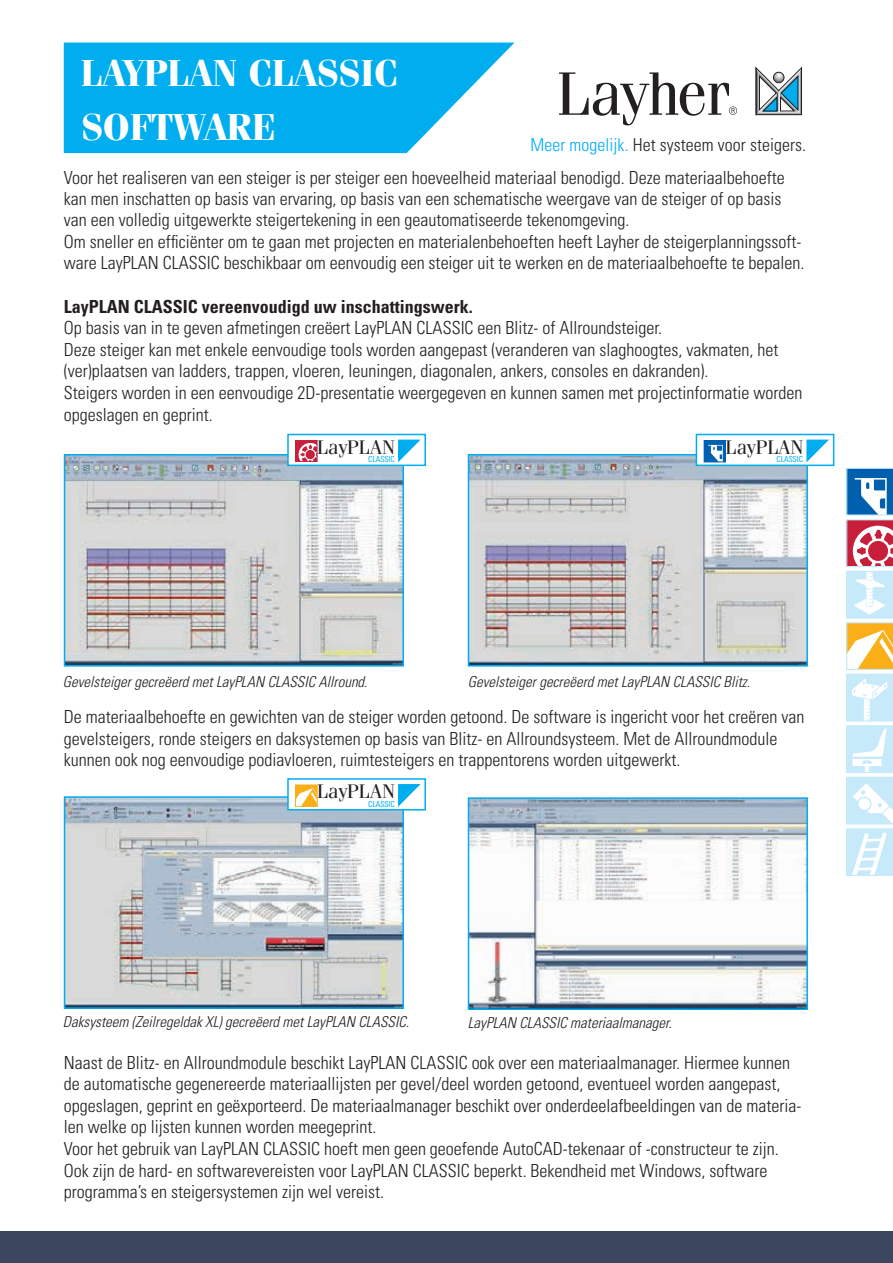
<style>
.page{position:relative;width:893px;height:1263px;background:#fff}
.page>*{position:absolute;margin:0;border:0;box-sizing:border-box;transform-origin:0 0}
.t1{font:700 37.5px/54px "Fenice";color:#fff}
.t2{font:19.65px "Fenice Pro ITC";color:#231f20}
.t3{font:300 condensed 18px/21.6px "Univers";color:#231f20}
.t4{font:700 condensed 18px "Univers";color:#231f20}
.t5{font:300 condensed 17.85px "Univers";letter-spacing:.005em;color:#231f20}
.t6{font:italic 300 condensed 15px "Univers";color:#231f20}
.t7{font:8.4px "Linotype Univers 420 Cn";color:#00aeef}
.s1{color:#00aeef}
</style>
<div class="page">
<svg style="left:559px;top:72px;width:178px;height:53px"></svg>
<svg style="left:756px;top:68px;width:46px;height:47px"></svg>
<svg style="left:64px;top:43px;width:450px;height:110px;background:#1cb7f0"></svg>
<svg style="left:846px;top:468px;width:47px;height:408px"></svg>
<div style="left:0;top:1231px;width:893px;height:32px;background:#3c475e"></div>
<img style="left:471px;top:800px;width:334px;height:207px">
<div style="left:468px;top:797px;width:340px;height:213px;border:2px solid #00aeef"></div>
<img style="left:67px;top:457px;width:334px;height:206px">
<div style="left:64px;top:454px;width:340px;height:212px;border:2px solid #00aeef"></div>
<div style="left:288px;top:434px;width:137px;height:31px;background:#fff"></div>
<svg style="left:398px;top:440px;width:22px;height:22px"></svg>
<div style="left:296px;top:440px;width:21px;height:22px;background:#c81f3a"></div>
<div style="left:295px;top:440px;width:22px;height:22px;border:1px solid #c81f3a"></div>
<svg style="left:299px;top:440px;width:19px;height:22px"></svg>
<div style="left:287px;top:434px;width:139px;height:32px;border:2px solid #00aeef"></div>
<img style="left:67px;top:799px;width:334px;height:207px">
<div style="left:64px;top:796px;width:340px;height:213px;border:2px solid #00aeef"></div>
<div style="left:288px;top:779px;width:137px;height:31px;background:#fff"></div>
<svg style="left:398px;top:784px;width:23px;height:23px"></svg>
<div style="left:296px;top:785px;width:21px;height:22px;background:#faaf18"></div>
<svg style="left:297px;top:788px;width:18px;height:17px"></svg>
<div style="left:295px;top:785px;width:22px;height:22px;border:1px solid #faaf18"></div>
<div style="left:287px;top:778px;width:139px;height:32px;border:2px solid #00aeef"></div>
<img style="left:471px;top:457px;width:334px;height:206px">
<div style="left:468px;top:454px;width:340px;height:212px;border:2px solid #00aeef"></div>
<div style="left:696px;top:434px;width:138px;height:31px;background:#fff"></div>
<svg style="left:806px;top:440px;width:23px;height:22px"></svg>
<svg style="left:706px;top:442px;width:18px;height:18px"></svg>
<svg style="left:708px;top:445px;width:15px;height:15px"></svg>
<div style="left:704px;top:440px;width:22px;height:22px;border:1px solid #0160af"></div>
<div style="left:696px;top:434px;width:138px;height:32px;border:2px solid #00aeef"></div>
<h1 class="t1" style="left:81px;top:45px;width:319px">LAYPLAN CLASSIC<br>SOFTWARE</h1>
<p class="t5" style="left:531px;top:134px;width:277px"><span class="s1">Meer mogelijk.</span> Het systeem voor steigers.</p>
<p class="t3" style="left:64px;top:167px;width:742px">Voor het realiseren van een steiger is per steiger een hoeveelheid materiaal benodigd. Deze materiaalbehoefte kan men inschatten op basis van ervaring, op basis van een schematische weergave van de steiger of op basis van een volledig uitgewerkte steigertekening in een geautomatiseerde tekenomgeving.<br>Om sneller en efficiënter om te gaan met projecten en materialenbehoeften heeft Layher de steigerplanningssoft&shy;ware LayPLAN CLASSIC beschikbaar om eenvoudig een steiger uit te werken en de materiaalbehoefte te bepalen.</p>
<p class="t4" style="left:64px;top:295px;width:410px">LayPLAN CLASSIC vereenvoudigd uw inschattingswerk.</p>
<p class="t3" style="left:64px;top:317px;width:740px">Op basis van in te geven afmetingen creëert LayPLAN CLASSIC een Blitz- of Allroundsteiger.<br>Deze steiger kan met enkele eenvoudige tools worden aangepast (veranderen van slaghoogtes, vakmaten, het (ver)plaatsen van ladders, trappen, vloeren, leuningen, diagonalen, ankers, consoles en dakranden).<br>Steigers worden in een eenvoudige 2D-presentatie weergegeven en kunnen samen met projectinformatie worden opgeslagen en geprint.</p>
<p class="t2" style="left:317px;top:435px;width:79px">LayPLAN</p>
<p class="t7" style="left:368px;top:454px;width:28px">CLASSIC</p>
<p class="t2" style="left:725px;top:435px;width:79px">LayPLAN</p>
<p class="t7" style="left:776px;top:454px;width:28px">CLASSIC</p>
<p class="t6" style="left:63px;top:672px;width:306px">Gevelsteiger gecreëerd met LayPLAN CLASSIC Allround.</p>
<p class="t6" style="left:468px;top:672px;width:284px">Gevelsteiger gecreëerd met LayPLAN CLASSIC Blitz.</p>
<p class="t3" style="left:64px;top:706px;width:742px">De materiaalbehoefte en gewichten van de steiger worden getoond. De software is ingericht voor het creëren van gevelsteigers, ronde steigers en daksystemen op basis van Blitz- en Allroundsysteem. Met de Allroundmodule kunnen ook nog eenvoudige podiavloeren, ruimtesteigers en trappentorens worden uitgewerkt.</p>
<p class="t2" style="left:317px;top:780px;width:79px">LayPLAN</p>
<p class="t7" style="left:368px;top:799px;width:28px">CLASSIC</p>
<p class="t6" style="left:63px;top:1013px;width:348px">Daksysteem (Zeilregeldak XL) gecreëerd met LayPLAN CLASSIC.</p>
<p class="t6" style="left:468px;top:1014px;width:205px">LayPLAN CLASSIC materiaalmanager.</p>
<p class="t3" style="left:64px;top:1051px;width:739px">Naast de Blitz- en Allroundmodule beschikt LayPLAN CLASSIC ook over een materiaalmanager. Hiermee kunnen de automatische gegenereerde materiaallijsten per gevel/deel worden getoond, eventueel worden aangepast, opgeslagen, geprint en geëxporteerd. De materiaalmanager beschikt over onderdeelafbeeldingen van de materia&shy;len welke op lijsten kunnen worden meegeprint.<br>Voor het gebruik van LayPLAN CLASSIC hoeft men geen geoefende AutoCAD-tekenaar of -constructeur te zijn.<br>Ook zijn de hard- en softwarevereisten voor LayPLAN CLASSIC beperkt. Bekendheid met Windows, software programma’s en steigersystemen zijn wel vereist.</p>
</div>
